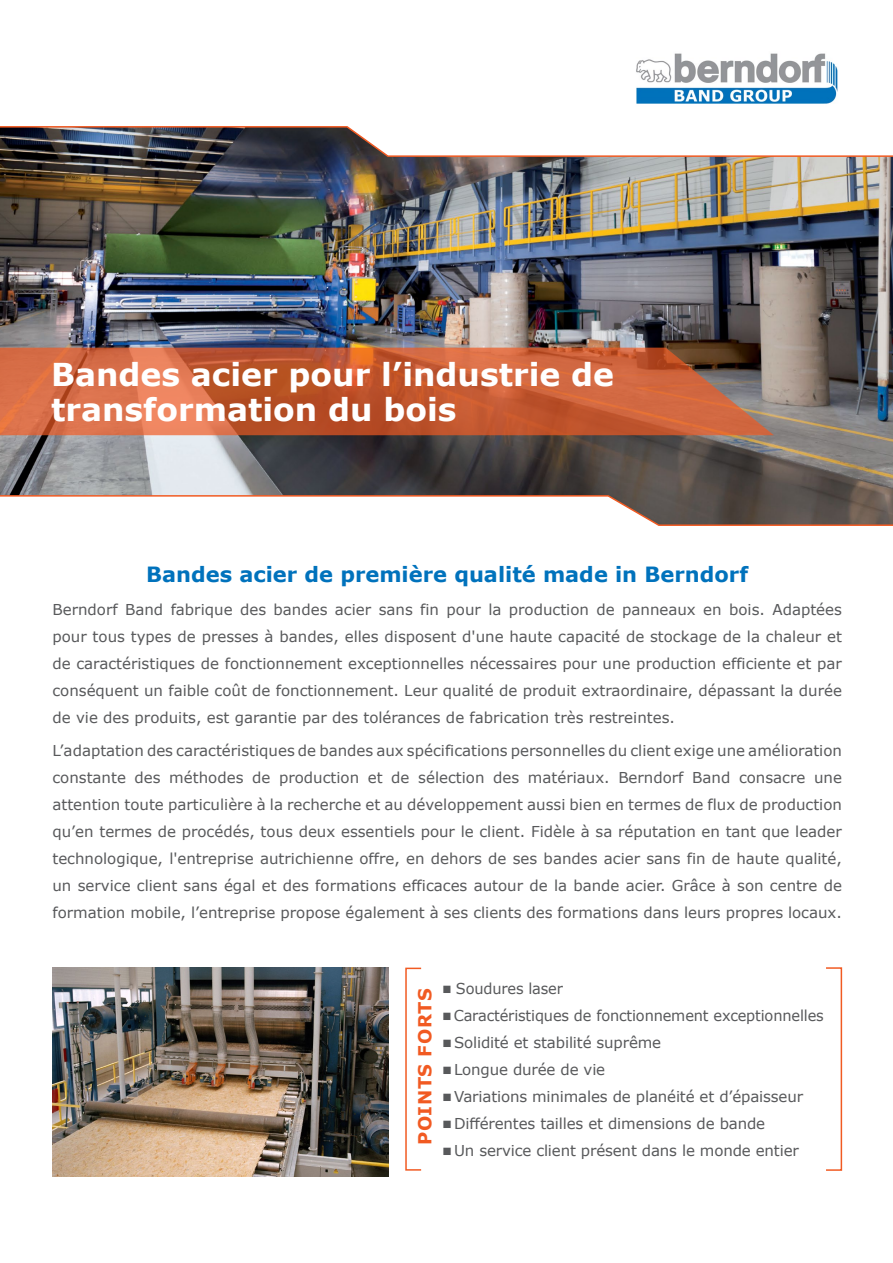
<style>
.page{position:relative;width:893px;height:1263px;background:#fff}
.page>*{position:absolute;margin:0;border:0;box-sizing:border-box;transform-origin:0 0}
.t1{font:700 31.5px/34.5px "Verdana";color:#fff}
.t2{font:700 21px "Verdana";color:#0072bc}
.t3{font:700 18px "Verdana";letter-spacing:.03em;color:#f15a22}
.t4{font:15px/27px "Verdana";letter-spacing:-.01em;color:#58595b;text-align:justify}
</style>
<div class="page">
<img style="left:0;top:126px;width:893px;height:400px">
<img style="left:636px;top:53px;width:202px;height:51px">
<svg style="left:0;top:348px;width:774px;height:87px;background:#c5623c"></svg>
<div style="left:405px;top:968px;width:17px;height:203px;border:2px solid #f15a22"></div>
<div style="left:825px;top:967px;width:17px;height:204px;border:2px solid #f15a22"></div>
<img style="left:52px;top:967px;width:336px;height:209px">
<h1 class="t1" style="left:51px;top:357px;width:565px">Bandes acier pour l’industrie de transformation du bois</h1>
<h2 class="t2" style="left:146px;top:559px;width:603px">Bandes acier de première qualité made in Berndorf</h2>
<p class="t4" style="left:52px;top:595px;width:791px">Berndorf Band fabrique des bandes acier sans fin pour la production de panneaux en bois. Adaptées pour tous types de presses à bandes, elles disposent d'une haute capacité de stockage de la chaleur et de caractéristiques de fonctionnement exceptionnelles nécessaires pour une production efficiente et par conséquent un faible coût de fonctionnement. Leur qualité de produit extraordinaire, dépassant la durée de vie des produits, est garantie par des tolérances de fabrication très restreintes.</p>
<p class="t4" style="left:52px;top:736px;width:791px">L’adaptation des caractéristiques de bandes aux spécifications personnelles du client exige une amélioration constante des méthodes de production et de sélection des matériaux. Berndorf Band consacre une attention toute particulière à la recherche et au développement aussi bien en termes de flux de production qu’en termes de procédés, tous deux essentiels pour le client. Fidèle à sa réputation en tant que leader technologique, l'entreprise autrichienne offre, en dehors de ses bandes acier sans fin de haute qualité, un service client sans égal et des formations efficaces autour de la bande acier. Grâce à son centre de formation mobile, l’entreprise propose également à ses clients des formations dans leurs propres locaux.</p>
<p class="t3" style="left:412px;top:1145px;width:158px;rotate:-90deg">POINTS FORTS</p>
<p class="t4" style="left:442px;top:975px;width:122px">■ Soudures laser</p>
<p class="t4" style="left:442px;top:1002px;width:383px">■ Caractéristiques de fonctionnement exceptionnelles</p>
<p class="t4" style="left:442px;top:1029px;width:220px">■ Solidité et stabilité suprême</p>
<p class="t4" style="left:442px;top:1056px;width:164px">■ Longue durée de vie</p>
<p class="t4" style="left:442px;top:1083px;width:362px">■ Variations minimales de planéité et d’épaisseur</p>
<p class="t4" style="left:442px;top:1110px;width:324px">■ Différentes tailles et dimensions de bande</p>
<p class="t4" style="left:442px;top:1137px;width:358px">■ Un service client présent dans le monde entier</p>
</div>
